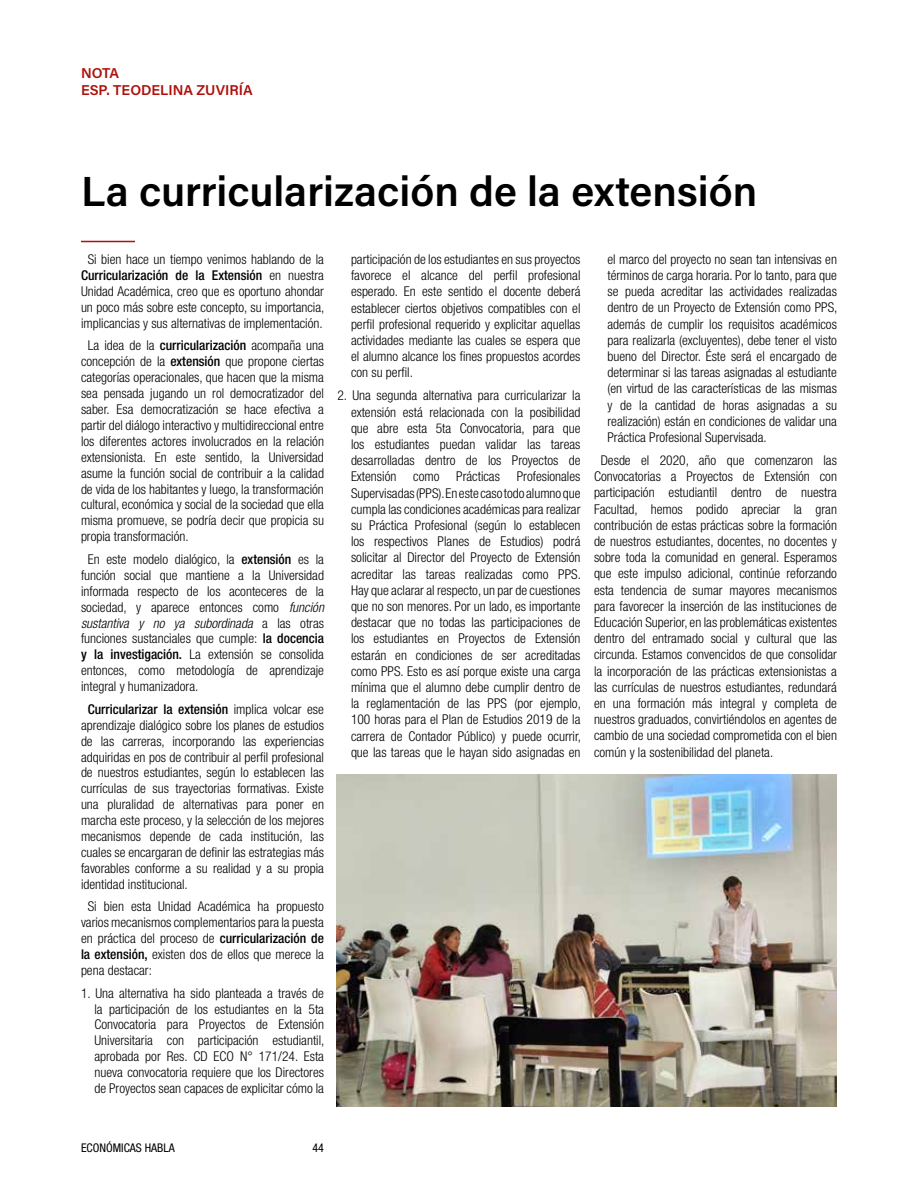
<style>
.page{position:relative;width:918px;height:1188px;background:#fff}
.page>*{position:absolute;margin:0;border:0;box-sizing:border-box;transform-origin:0 0}
.t1{font:600 42px "Acumin Pro";color:#000}
.t2{font:600 14.25px/17.1px "Acumin Pro";color:#ae0f0a}
.t3{font:300 condensed 13.5px/16.2px "Helvetica Neue LT Std";color:#000;text-align:justify}
.t4{font:condensed 12px "Helvetica Neue LT Std";color:#000}
.s1{font-weight:500}
.s2{font-style:italic}
</style>
<div class="page">
<hr style="left:81px;top:241px;width:54px;height:1px;background:#ae0f0a">
<img style="left:336px;top:774px;width:501px;height:333px">
<p class="t2" style="left:81px;top:64px;width:173px">NOTA<br>ESP. TEODELINA ZUVIRÍA</p>
<h1 class="t1" style="left:81px;top:162px;width:678px">La curricularización de la extensión</h1>
<p class="t3" style="left:81px;top:251px;width:245px;text-align:center">Si bien hace un tiempo venimos hablando de la <span class="s1">Curricularización de la Extensión</span> en nuestra Unidad Académica, creo que es oportuno ahondar un poco más sobre este concepto, su importancia, implicancias y sus alternativas de implementación.</p>
<p class="t3" style="left:81px;top:338px;width:245px;text-indent:7px">La idea de la <span class="s1">curricularización</span> acompaña una concepción de la <span class="s1">extensión</span> que propone ciertas categorías operacionales, que hacen que la misma sea pensada jugando un rol democratizador del saber. Esa democratización se hace efectiva a partir del diálogo interactivo y multidireccional entre los diferentes actores involucrados en la relación extensionista. En este sentido, la Universidad asume la función social de contribuir a la calidad de vida de los habitantes y luego, la transformación cultural, económica y social de la sociedad que ella misma promueve, se podría decir que propicia su propia transformación.</p>
<p class="t3" style="left:81px;top:551px;width:245px;text-indent:7px">En este modelo dialógico, la <span class="s1">extensión</span> es la función social que mantiene a la Universidad informada respecto de los aconteceres de la sociedad, y aparece entonces como <span class="s2">función sustantiva y no ya subordinada</span> a las otras funciones sustanciales que cumple: <span class="s1">la docencia y la investigación.</span> La extensión se consolida entonces, como metodología de aprendizaje integral y humanizadora.</p>
<p class="t3" style="left:81px;top:701px;width:245px;text-indent:7px"><span class="s1">Curricularizar la extensión</span> implica volcar ese aprendizaje dialógico sobre los planes de estudios de las carreras, incorporando las experiencias adquiridas en pos de contribuir al perfil profesional de nuestros estudiantes, según lo establecen las currículas de sus trayectorias formativas. Existe una pluralidad de alternativas para poner en marcha este proceso, y la selección de los mejores mecanismos depende de cada institución, las cuales se encargaran de definir las estrategias más favorables conforme a su realidad y a su propia identidad institucional.</p>
<p class="t3" style="left:81px;top:899px;width:245px;text-indent:7px">Si bien esta Unidad Académica ha propuesto varios mecanismos complementarios para la puesta en práctica del proceso de <span class="s1">curricularización de la extensión,</span> existen dos de ellos que merece la pena destacar:</p>
<p class="t3" style="left:94px;top:985px;width:231px;text-indent:-14px">1. Una alternativa ha sido planteada a través de la participación de los estudiantes en la 5ta Convocatoria para Proyectos de Extensión Universitaria con participación estudiantil, aprobada por Res. CD ECO N° 171/24. Esta nueva convocatoria requiere que los Directores de Proyectos sean capaces de explicitar cómo la</p>
<p class="t3" style="left:351px;top:251px;width:231px">participación de los estudiantes en sus proyectos favorece el alcance del perfil profesional esperado. En este sentido el docente deberá establecer ciertos objetivos compatibles con el perfil profesional requerido y explicitar aquellas actividades mediante las cuales se espera que el alumno alcance los fines propuestos acordes con su perfil.</p>
<p class="t3" style="left:351px;top:387px;width:232px;text-indent:-14px">2. Una segunda alternativa para curricularizar la extensión está relacionada con la posibilidad que abre esta 5ta Convocatoria, para que los estudiantes puedan validar las tareas desarrolladas dentro de los Proyectos de Extensión como Prácticas Profesionales Supervisadas (PPS). En este caso todo alumno que cumpla las condiciones académicas para realizar su Práctica Profesional (según lo establecen los respectivos Planes de Estudios) podrá solicitar al Director del Proyecto de Extensión acreditar las tareas realizadas como PPS.<br>Hay que aclarar al respecto, un par de cuestiones que no son menores. Por un lado, es importante destacar que no todas las participaciones de los estudiantes en Proyectos de Extensión estarán en condiciones de ser acreditadas como PPS. Esto es así porque existe una carga mínima que el alumno debe cumplir dentro de la reglamentación de las PPS (por ejemplo, 100 horas para el Plan de Estudios 2019 de la carrera de Contador Público) y puede ocurrir, que las tareas que le hayan sido asignadas en</p>
<p class="t3" style="left:608px;top:251px;width:231px">el marco del proyecto no sean tan intensivas en términos de carga horaria. Por lo tanto, para que se pueda acreditar las actividades realizadas dentro de un Proyecto de Extensión como PPS, además de cumplir los requisitos académicos para realizarla (excluyentes), debe tener el visto bueno del Director. Éste será el encargado de determinar si las tareas asignadas al estudiante (en virtud de las características de las mismas y de la cantidad de horas asignadas a su realización) están en condiciones de validar una Práctica Profesional Supervisada.</p>
<p class="t3" style="left:594px;top:452px;width:245px;text-indent:7px">Desde el 2020, año que comenzaron las Convocatorias a Proyectos de Extensión con participación estudiantil dentro de nuestra Facultad, hemos podido apreciar la gran contribución de estas prácticas sobre la formación de nuestros estudiantes, docentes, no docentes y sobre toda la comunidad en general. Esperamos que este impulso adicional, continúe reforzando esta tendencia de sumar mayores mecanismos para favorecer la inserción de las instituciones de Educación Superior, en las problemáticas existentes dentro del entramado social y cultural que las circunda. Estamos convencidos de que consolidar la incorporación de las prácticas extensionistas a las currículas de nuestros estudiantes, redundará en una formación más integral y completa de nuestros graduados, convirtiéndolos en agentes de cambio de una sociedad comprometida con el bien común y la sostenibilidad del planeta.</p>
<p class="t4" style="left:81px;top:1141px;width:95px">ECONÓMICAS HABLA</p>
<p class="t4" style="left:312px;top:1141px;width:13px">44</p>
</div>
